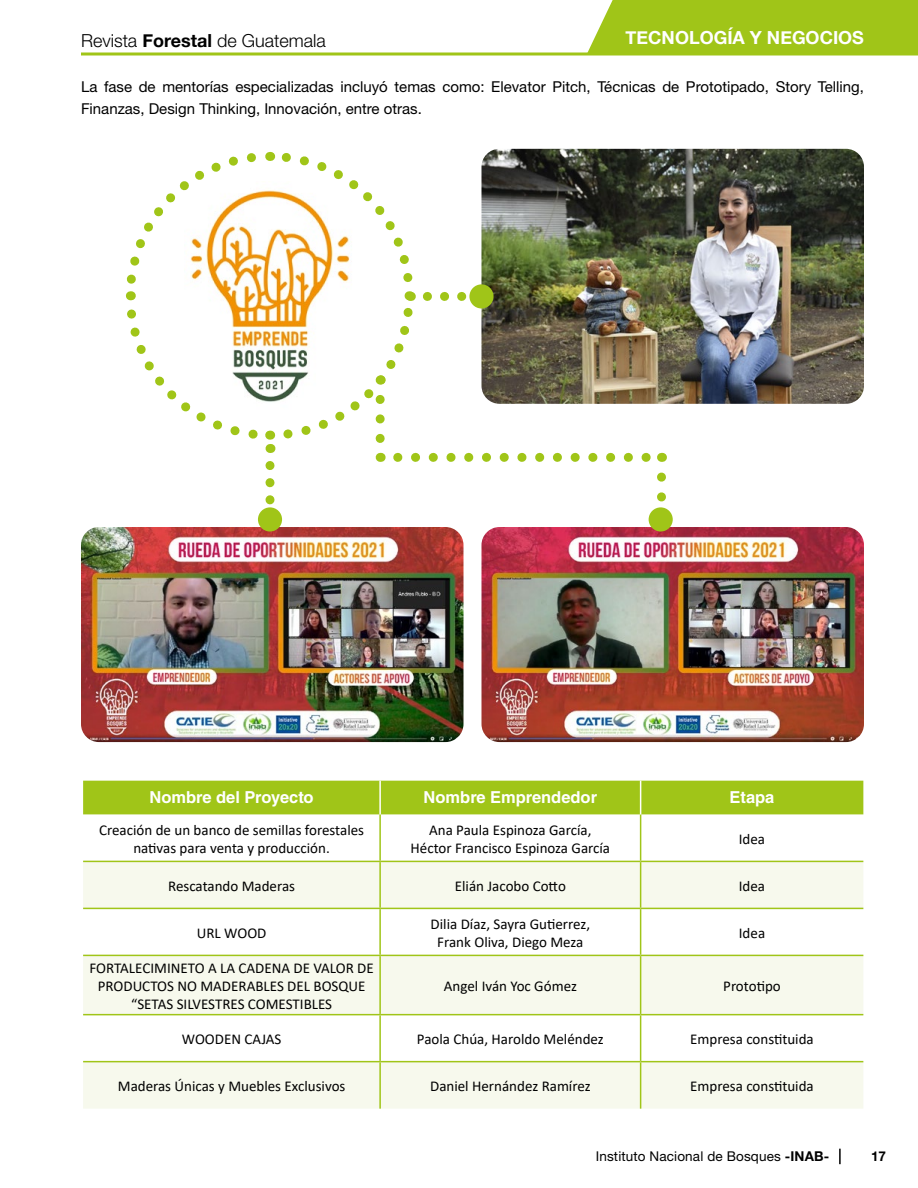
<style>
.page{position:relative;width:918px;height:1188px;background:#fff}
.page>*{position:absolute;margin:0;border:0;box-sizing:border-box;transform-origin:0 0}
.t1{font:300 18px "Helvetica Neue LT Std";color:#000}
.t2{font:700 18px "Helvetica Neue";color:#fff}
.t3{font:700 16.5px "Helvetica LT Std";color:#fff}
.t4{font:15px/18px "Calibri";color:#000;text-align:center}
.t5{font:15px/21.8px "Helvetica Neue LT Std";color:#000}
.t6{font:13.5px "Helvetica Neue LT Std";letter-spacing:.01em;color:#000}
.t7{font:700 13.5px "Helvetica Neue";color:#000}
.s1{font-family:"Helvetica Neue";font-weight:700}
</style>
<div class="page">
<div style="left:588px;top:0;width:330px;height:52px;background:#a0c518"></div>
<svg style="left:81px;top:52px;width:837px;height:4px;background:#b2d046"></svg>
<svg style="left:839px;top:1149px;width:2px;height:15px"></svg>
<img style="left:81px;top:527px;width:383px;height:215px">
<img style="left:666px;top:149px;width:198px;height:255px">
<img style="left:482px;top:527px;width:382px;height:215px">
<div style="left:83px;top:781px;width:780px;height:33px;background:#a0c518"></div>
<svg style="left:83px;top:862px;width:780px;height:247px;fill:#f7f9ed"></svg>
<hr style="left:379px;top:814px;width:2px;height:47px;background:#a0c518">
<hr style="left:640px;top:814px;width:1px;height:47px;background:#a0c518">
<hr style="left:83px;top:861px;width:297px;height:1px;background:#a0c518">
<hr style="left:380px;top:861px;width:261px;height:1px;background:#a0c518">
<hr style="left:379px;top:862px;width:2px;height:46px;background:#a0c518">
<hr style="left:641px;top:861px;width:222px;height:1px;background:#a0c518">
<hr style="left:640px;top:862px;width:1px;height:46px;background:#a0c518">
<hr style="left:83px;top:908px;width:297px;height:1px;background:#a0c518">
<hr style="left:380px;top:908px;width:261px;height:1px;background:#a0c518">
<hr style="left:379px;top:909px;width:2px;height:46px;background:#a0c518">
<hr style="left:641px;top:908px;width:222px;height:1px;background:#a0c518">
<hr style="left:640px;top:909px;width:1px;height:46px;background:#a0c518">
<hr style="left:83px;top:955px;width:297px;height:1px;background:#a0c518">
<hr style="left:380px;top:955px;width:261px;height:1px;background:#a0c518">
<hr style="left:379px;top:956px;width:2px;height:58px;background:#a0c518">
<hr style="left:641px;top:955px;width:222px;height:1px;background:#a0c518">
<hr style="left:640px;top:956px;width:1px;height:58px;background:#a0c518">
<hr style="left:83px;top:1014px;width:297px;height:1px;background:#a0c518">
<hr style="left:380px;top:1014px;width:261px;height:1px;background:#a0c518">
<hr style="left:379px;top:1015px;width:2px;height:46px;background:#a0c518">
<hr style="left:641px;top:1014px;width:222px;height:1px;background:#a0c518">
<hr style="left:640px;top:1015px;width:1px;height:46px;background:#a0c518">
<hr style="left:83px;top:1061px;width:297px;height:1px;background:#a0c518">
<hr style="left:380px;top:1061px;width:261px;height:1px;background:#a0c518">
<hr style="left:379px;top:1062px;width:2px;height:47px;background:#a0c518">
<hr style="left:641px;top:1061px;width:222px;height:1px;background:#a0c518">
<hr style="left:640px;top:1062px;width:1px;height:47px;background:#a0c518">
<hr style="left:379px;top:781px;width:2px;height:33px;background:#fff">
<hr style="left:640px;top:781px;width:1px;height:33px;background:#fff">
<img style="left:125px;top:148px;width:541px;height:373px">
<div style="left:469px;top:284px;width:25px;height:24px;background:#a0c518;border-radius:50%"></div>
<div style="left:258px;top:507px;width:24px;height:25px;background:#a0c518;border-radius:50%"></div>
<div style="left:649px;top:507px;width:24px;height:25px;background:#a0c518;border-radius:50%"></div>
<p class="t1" style="left:81px;top:30px;width:246px">Revista <span class="s1">Forestal</span> de Guatemala</p>
<p class="t2" style="left:626px;top:26px;width:240px">TECNOLOGÍA Y NEGOCIOS</p>
<p class="t5" style="left:81px;top:76px;width:785px">La fase de mentorías especializadas incluyó temas como: Elevator Pitch, Técnicas de Prototipado, Story Telling,<br>Finanzas, Design Thinking, Innovación, entre otras.</p>
<p class="t3" style="left:150px;top:788px;width:166px">Nombre del Proyecto</p>
<p class="t3" style="left:424px;top:788px;width:175px">Nombre Emprendedor</p>
<p class="t3" style="left:730px;top:788px;width:46px">Etapa</p>
<p class="t4" style="left:99px;top:820px;width:266px">Creación de un banco de semillas forestales nativas para venta y producción.</p>
<p class="t4" style="left:411px;top:820px;width:201px">Ana Paula Espinoza García,<br>Héctor Francisco Espinoza García</p>
<p class="t4" style="left:739px;top:829px;width:28px">Idea</p>
<p class="t4" style="left:168px;top:876px;width:128px">Rescatando Maderas</p>
<p class="t4" style="left:455px;top:876px;width:113px">Elián Jacobo Cotto</p>
<p class="t4" style="left:739px;top:876px;width:28px">Idea</p>
<p class="t4" style="left:197px;top:923px;width:71px">URL WOOD</p>
<p class="t4" style="left:431px;top:914px;width:161px">Dilia Díaz, Sayra Gutierrez,<br>Frank Oliva, Diego Meza</p>
<p class="t4" style="left:739px;top:923px;width:28px">Idea</p>
<p class="t4" style="left:89px;top:958px;width:286px">FORTALECIMINETO A LA CADENA DE VALOR DE<br>PRODUCTOS NO MADERABLES DEL BOSQUE “SETAS SILVESTRES COMESTIBLES</p>
<p class="t4" style="left:444px;top:976px;width:135px">Angel Iván Yoc Gómez</p>
<p class="t4" style="left:723px;top:976px;width:59px">Prototipo</p>
<p class="t4" style="left:182px;top:1029px;width:101px">WOODEN CAJAS</p>
<p class="t4" style="left:417px;top:1029px;width:188px">Paola Chúa, Haroldo Meléndez</p>
<p class="t4" style="left:690px;top:1029px;width:125px">Empresa constituida</p>
<p class="t4" style="left:118px;top:1076px;width:229px">Maderas Únicas y Muebles Exclusivos</p>
<p class="t4" style="left:430px;top:1076px;width:162px">Daniel Hernández Ramírez</p>
<p class="t4" style="left:690px;top:1076px;width:125px">Empresa constituida</p>
<p class="t6" style="left:596px;top:1148px;width:235px">Instituto Nacional de Bosques <span class="s1">-INAB-</span></p>
<p class="t7" style="left:871px;top:1148px;width:17px">17</p>
</div>
